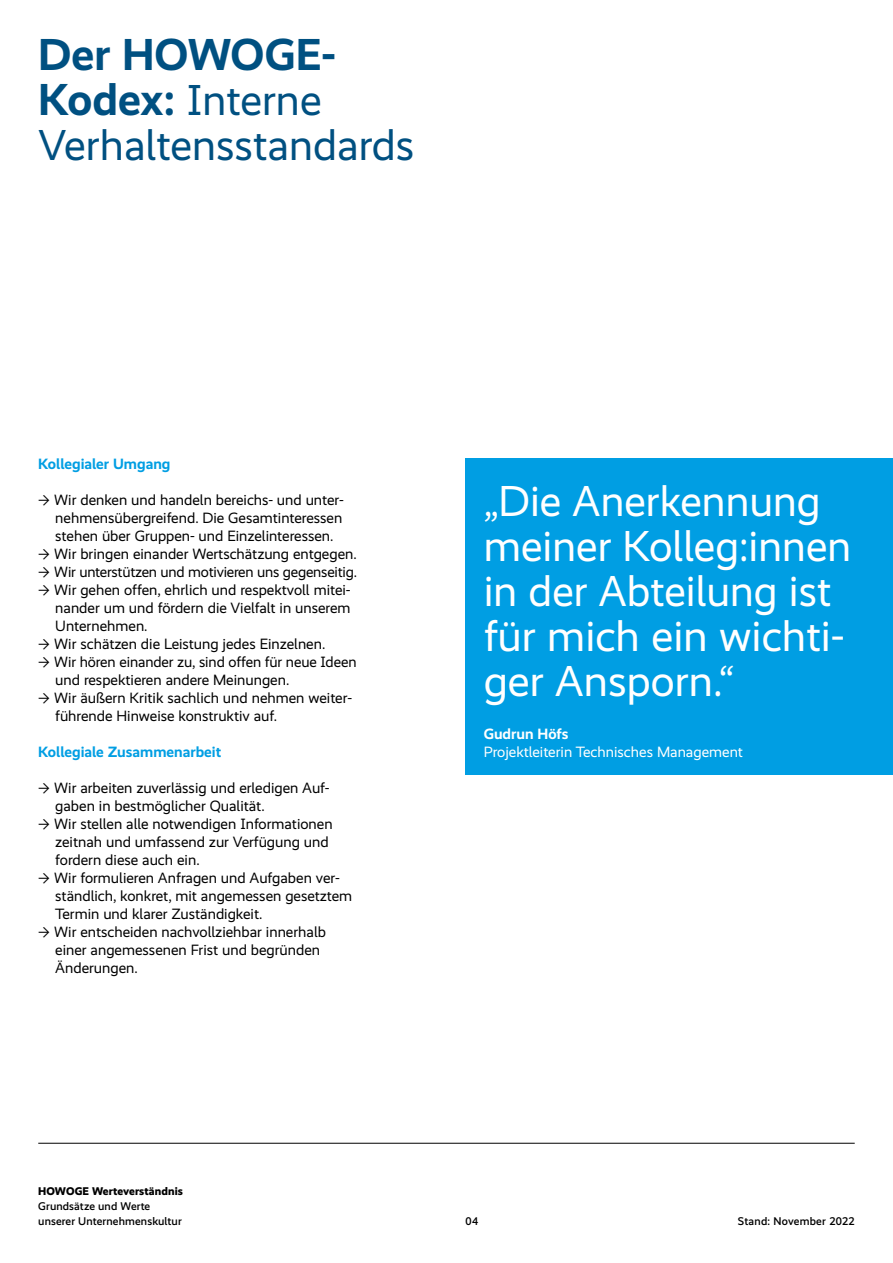
<style>
.page{position:relative;width:893px;height:1263px;background:#fff}
.page>*{position:absolute;margin:0;border:0;box-sizing:border-box;transform-origin:0 0}
.t1{font:700 45px "Realist HOWOGE";color:#005081}
.t2{font:43.5px/45px "Realist HOWOGE";color:#fff}
.t3{font:43.5px/45px "Realist HOWOGE";color:#005081}
.t4{font:15px/18px "Realist HOWOGE";color:#000}
.t5{font:700 15px "Realist HOWOGE";color:#009ee3}
.t6{font:15px "Realist HOWOGE";color:#fff}
.t7{font:700 15px "Realist HOWOGE";color:#fff}
.t8{font:500 11.25px/15px "Realist HOWOGE";letter-spacing:.01em;color:#000}
.t9{font:800 11.25px "Realist HOWOGE";letter-spacing:.01em;color:#000}
.s1{font-weight:700;font-size:45px}
</style>
<div class="page">
<hr style="left:38px;top:1143px;width:817px;height:1px;background:#000">
<div style="left:466px;top:458px;width:427px;height:317px;background:#009ee3"></div>
<h1 class="t1" style="left:38px;top:28px;width:299px">Der HOWOGE-</h1>
<h2 class="t3" style="left:38px;top:78px;width:378px"><span class="s1">Kodex:</span> Interne<br>Verhaltensstandards</h2>
<p class="t5" style="left:38px;top:455px;width:134px">Kollegialer Umgang</p>
<p class="t4" style="left:55px;top:491px;width:290px;text-align:justify;text-indent:-17px">→ Wir denken und handeln bereichs- und unter&shy;nehmensübergreifend. Die Gesamtinteressen stehen über Gruppen- und Einzelinteressen.</p>
<p class="t4" style="left:38px;top:545px;width:320px">→ Wir bringen einander Wertschätzung entgegen.</p>
<p class="t4" style="left:38px;top:563px;width:320px">→ Wir unterstützen und motivieren uns gegenseitig.</p>
<p class="t4" style="left:55px;top:581px;width:297px;text-align:justify;text-indent:-17px">→ Wir gehen offen, ehrlich und respektvoll mitei&shy;nander um und fördern die Vielfalt in unserem Unternehmen.</p>
<p class="t4" style="left:38px;top:635px;width:289px">→ Wir schätzen die Leistung jedes Einzelnen.</p>
<p class="t4" style="left:55px;top:653px;width:303px;text-indent:-17px">→ Wir hören einander zu, sind offen für neue Ideen und respektieren andere Meinungen.</p>
<p class="t4" style="left:55px;top:689px;width:298px;text-indent:-17px">→ Wir äußern Kritik sachlich und nehmen weiter&shy;führende Hinweise konstruktiv auf.</p>
<p class="t5" style="left:38px;top:743px;width:185px">Kollegiale Zusammenarbeit</p>
<p class="t4" style="left:55px;top:779px;width:275px;text-indent:-17px">→ Wir arbeiten zuverlässig und erledigen Auf&shy;gaben in bestmöglicher Qualität.</p>
<p class="t4" style="left:55px;top:815px;width:279px;text-indent:-17px">→ Wir stellen alle notwendigen Informationen zeitnah und umfassend zur Verfügung und fordern diese auch ein.</p>
<p class="t4" style="left:55px;top:869px;width:299px;text-indent:-17px">→ Wir formulieren Anfragen und Aufgaben ver&shy;ständlich, konkret, mit angemessen gesetztem<br>Termin und klarer Zuständigkeit.</p>
<p class="t4" style="left:55px;top:923px;width:272px;text-indent:-17px">→ Wir entscheiden nachvollziehbar innerhalb einer angemessenen Frist und begründen<br>Änderungen.</p>
<p class="t9" style="left:38px;top:1184px;width:146px">HOWOGE Werteverständnis</p>
<p class="t8" style="left:38px;top:1198px;width:145px">Grundsätze und Werte unserer Unternehmenskultur</p>
<h2 class="t2" style="left:484px;top:478px;width:369px">„Die Anerkennung meiner Kolleg:innen in der Abteilung ist für mich ein wichti&shy;ger Ansporn.“</h2>
<p class="t7" style="left:484px;top:725px;width:86px">Gudrun Höfs</p>
<p class="t6" style="left:484px;top:743px;width:261px">Projektleiterin Technisches Management</p>
<p class="t8" style="left:466px;top:1213px;width:14px">04</p>
<p class="t8" style="left:738px;top:1213px;width:118px">Stand: November 2022</p>
</div>
